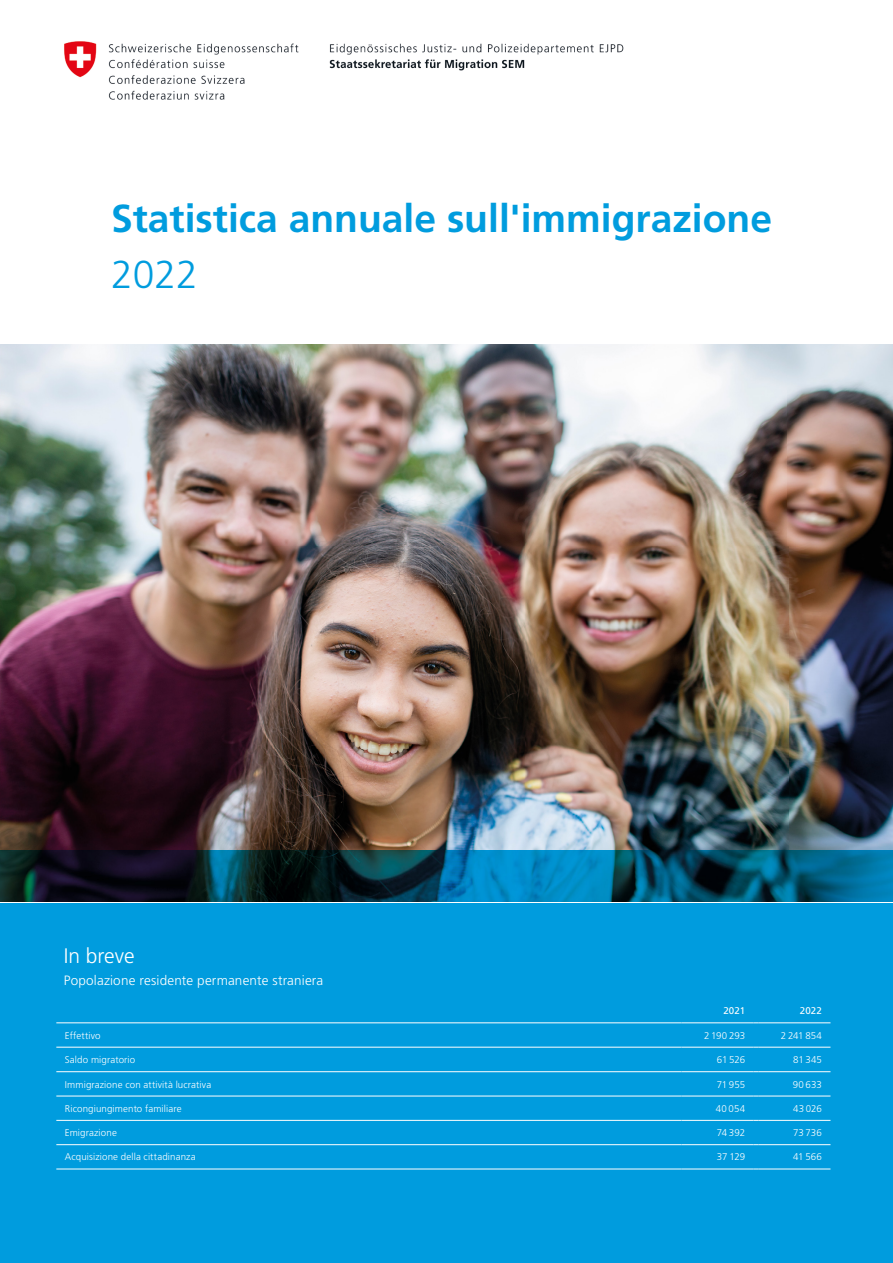
<style>
.page{position:relative;width:893px;height:1263px;background:#fff}
.page>*{position:absolute;margin:0;border:0;box-sizing:border-box;transform-origin:0 0}
.t1{font:700 39px "Frutiger LT Std";color:#009cde}
.t2{font:300 39px "Frutiger LT Std";color:#009cde}
.t3{font:300 21px "Frutiger LT Std";color:#fff}
.t4{font:300 13.5px "Frutiger LT Std";letter-spacing:.015em;color:#fff}
.t5{font:300 9.75px "Frutiger LT Std";letter-spacing:.01em;color:#fff}
.t6{font:9.75px "Frutiger LT Std";letter-spacing:.015em;color:#fff}
</style>
<div class="page">
<img style="left:64px;top:41px;width:560px;height:59px">
<div style="left:0;top:850px;width:893px;height:413px;background:#009cde"></div>
<img style="left:0;top:344px;width:893px;height:558px">
<hr style="left:56px;top:1022px;width:625px;height:1px;background:#fff">
<hr style="left:56px;top:1047px;width:625px;height:1px;background:#fff">
<hr style="left:56px;top:1071px;width:625px;height:1px;background:#fff">
<hr style="left:56px;top:1096px;width:625px;height:1px;background:#fff">
<hr style="left:56px;top:1120px;width:625px;height:1px;background:#fff">
<hr style="left:56px;top:1144px;width:625px;height:1px;background:#fff">
<hr style="left:56px;top:1169px;width:625px;height:1px;background:#fff">
<hr style="left:681px;top:1022px;width:73px;height:1px;background:#fff">
<hr style="left:681px;top:1047px;width:73px;height:1px;background:#fff">
<hr style="left:681px;top:1071px;width:73px;height:1px;background:#fff">
<hr style="left:681px;top:1096px;width:73px;height:1px;background:#fff">
<hr style="left:681px;top:1120px;width:73px;height:1px;background:#fff">
<hr style="left:681px;top:1144px;width:73px;height:1px;background:#fff">
<hr style="left:681px;top:1169px;width:73px;height:1px;background:#fff">
<hr style="left:758px;top:1022px;width:72px;height:1px;background:#fff">
<hr style="left:758px;top:1047px;width:72px;height:1px;background:#fff">
<hr style="left:758px;top:1071px;width:72px;height:1px;background:#fff">
<hr style="left:758px;top:1096px;width:72px;height:1px;background:#fff">
<hr style="left:758px;top:1120px;width:72px;height:1px;background:#fff">
<hr style="left:758px;top:1144px;width:72px;height:1px;background:#fff">
<hr style="left:758px;top:1169px;width:72px;height:1px;background:#fff">
<hr style="left:0;top:902px;width:893px;height:1px;background:#fff">
<h1 class="t1" style="left:111px;top:195px;width:663px">Statistica annuale sull'immigrazione</h1>
<h1 class="t2" style="left:111px;top:252px;width:88px">2022</h1>
<h2 class="t3" style="left:64px;top:944px;width:72px">In breve</h2>
<h3 class="t4" style="left:64px;top:973px;width:261px">Popolazione residente permanente straniera</h3>
<p class="t6" style="left:723px;top:1005px;width:23px">2021</p>
<p class="t6" style="left:800px;top:1005px;width:24px">2022</p>
<p class="t5" style="left:65px;top:1030px;width:37px">Effettivo</p>
<p class="t5" style="left:704px;top:1030px;width:43px">2 190 293</p>
<p class="t5" style="left:781px;top:1030px;width:43px">2 241 854</p>
<p class="t5" style="left:65px;top:1054px;width:72px">Saldo migratorio</p>
<p class="t5" style="left:717px;top:1054px;width:30px">61 526</p>
<p class="t5" style="left:793px;top:1054px;width:30px">81 345</p>
<p class="t5" style="left:65px;top:1079px;width:148px">Immigrazione con attività lucrativa</p>
<p class="t5" style="left:717px;top:1079px;width:30px">71 955</p>
<p class="t5" style="left:793px;top:1079px;width:31px">90 633</p>
<p class="t5" style="left:65px;top:1103px;width:118px">Ricongiungimento familiare</p>
<p class="t5" style="left:716px;top:1103px;width:31px">40 054</p>
<p class="t5" style="left:793px;top:1103px;width:30px">43 026</p>
<p class="t5" style="left:65px;top:1127px;width:54px">Emigrazione</p>
<p class="t5" style="left:717px;top:1127px;width:30px">74 392</p>
<p class="t5" style="left:793px;top:1127px;width:30px">73 736</p>
<p class="t5" style="left:65px;top:1151px;width:132px">Acquisizione della cittadinanza</p>
<p class="t5" style="left:717px;top:1151px;width:30px">37 129</p>
<p class="t5" style="left:793px;top:1151px;width:30px">41 566</p>
</div>
